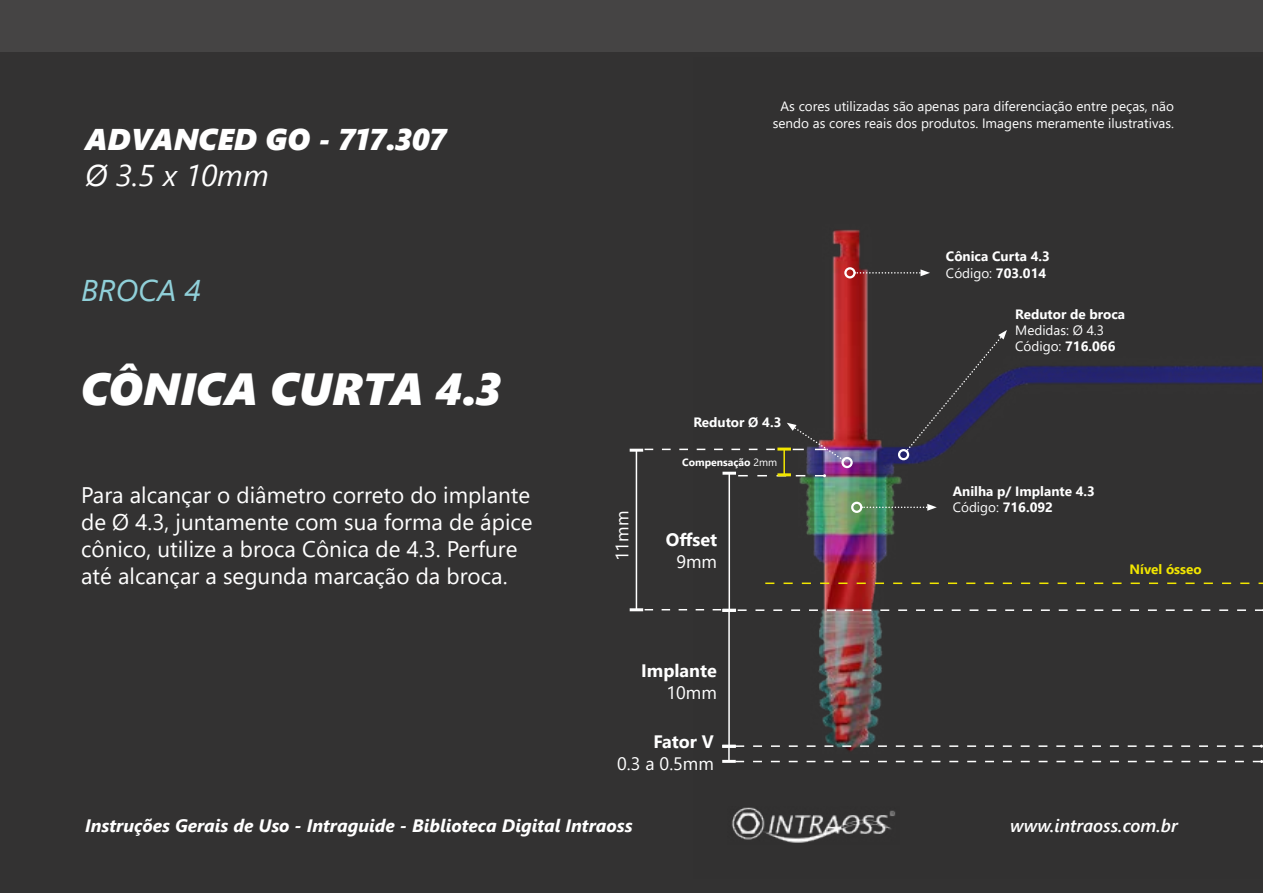
<style>
.page{position:relative;width:1263px;height:893px;background:#333232}
.page>*{position:absolute;margin:0;border:0;box-sizing:border-box;transform-origin:0 0}
.t1{font:italic 45px "Segoe UI Black";color:#fff}
.t2{font:italic 30px "Segoe UI Black";color:#fff}
.t3{font:italic 30px "Segoe UI";color:#fff}
.t4{font:italic 30px "Segoe UI";color:#90d0d9}
.t5{font:22.5px/27px "Segoe UI";color:#fff}
.t6{font:italic 700 18px "Segoe UI";color:#fff}
.t7{font:700 18px "Segoe UI";color:#fff}
.t8{font:18px "Segoe UI";color:#fff}
.t9{font:italic 600 18px "Segoe UI";color:#fff}
.t10{font:13.5px/16.2px "Segoe UI";color:#fff}
.t11{font:700 13.5px/16.2px "Segoe UI";color:#fff}
.t12{font:700 13.5px "Segoe UI";color:#f2e600}
.t13{font:700 10.5px "Segoe UI";color:#fff}
.s1{font-weight:400}
.s2{font-weight:700}
</style>
<div class="page">
<div style="left:0;top:0;width:1263px;height:51px;background:#454444"></div>
<img style="left:696px;top:229px;width:565px;height:614px">
<svg style="left:905px;top:330px;width:102px;height:122px"></svg>
<div style="left:898px;top:449px;width:11px;height:11px;border:2px solid #fff;border-radius:50%"></div>
<svg style="left:854px;top:269px;width:76px;height:7px"></svg>
<div style="left:844px;top:267px;width:11px;height:11px;border:2px solid #fff;border-radius:50%"></div>
<div style="left:841px;top:457px;width:12px;height:11px;border:2px solid #fff;border-radius:50%"></div>
<svg style="left:861px;top:504px;width:76px;height:7px"></svg>
<div style="left:851px;top:502px;width:11px;height:11px;border:2px solid #fff;border-radius:50%"></div>
<svg style="left:765px;top:582px;width:498px;height:2px"></svg>
<svg style="left:738px;top:609px;width:525px;height:3px"></svg>
<hr style="left:728px;top:610px;width:2px;height:136px;background:#fff">
<hr style="left:728px;top:473px;width:2px;height:137px;background:#fff">
<hr style="left:722px;top:472px;width:14px;height:3px;background:#fff">
<hr style="left:722px;top:609px;width:14px;height:3px;background:#fff">
<svg style="left:738px;top:474px;width:88px;height:3px"></svg>
<hr style="left:783px;top:449px;width:2px;height:26px;background:#f2e600">
<hr style="left:777px;top:448px;width:14px;height:3px;background:#f2e600">
<hr style="left:777px;top:473px;width:14px;height:3px;background:#f2e600">
<svg style="left:787px;top:423px;width:57px;height:38px"></svg>
<hr style="left:636px;top:450px;width:1px;height:160px;background:#fff">
<svg style="left:630px;top:449px;width:145px;height:3px"></svg>
<svg style="left:630px;top:608px;width:91px;height:3px"></svg>
<svg style="left:728px;top:745px;width:535px;height:18px"></svg>
<hr style="left:722px;top:760px;width:14px;height:3px;background:#fff">
<hr style="left:722px;top:745px;width:14px;height:3px;background:#fff">
<h2 class="t2" style="left:85px;top:116px;width:363px">ADVANCED GO - 717.307</h2>
<h2 class="t3" style="left:85px;top:147px;width:185px">Ø 3.5 x 10mm</h2>
<h2 class="t4" style="left:81px;top:262px;width:121px">BROCA 4</h2>
<h1 class="t1" style="left:81px;top:355px;width:421px">CÔNICA CURTA 4.3</h1>
<p class="t5" style="left:81px;top:480px;width:453px">Para alcançar o diâmetro correto do implante de Ø 4.3, juntamente com sua forma de ápice cônico, utilize a broca Cônica de 4.3. Perfure até alcançar a segunda marcação da broca.</p>
<p class="t10" style="left:773px;top:97px;width:403px;text-align:center">As cores utilizadas são apenas para diferenciação entre peças, não sendo as cores reais dos produtos. Imagens meramente ilustrativas.</p>
<p class="t11" style="left:946px;top:247px;width:105px">Cônica Curta 4.3<br><span class="s1">Código:</span> 703.014</p>
<p class="t11" style="left:693px;top:413px;width:89px">Redutor Ø 4.3</p>
<p class="t8" style="left:605px;top:561px;width:52px;rotate:-90deg">11mm</p>
<p class="t13" style="left:682px;top:452px;width:97px">Compensação <span class="s1">2mm</span></p>
<p class="t7" style="left:666px;top:523px;width:53px">Offset</p>
<p class="t8" style="left:676px;top:544px;width:42px">9mm</p>
<p class="t7" style="left:641px;top:654px;width:77px">Implante</p>
<p class="t8" style="left:666px;top:675px;width:52px">10mm</p>
<p class="t7" style="left:653px;top:725px;width:62px">Fator V</p>
<p class="t8" style="left:617px;top:746px;width:98px">0.3 a 0.5mm</p>
<p class="t11" style="left:1015px;top:305px;width:111px">Redutor de broca</p>
<p class="t10" style="left:1015px;top:321px;width:102px">Medidas: Ø 4.3<br>Código: <span class="s2">716.066</span></p>
<p class="t11" style="left:953px;top:482px;width:144px">Anilha p/ Implante 4.3<br><span class="s1">Código:</span> 716.092</p>
<p class="t12" style="left:1129px;top:556px;width:74px">Nível ósseo</p>
<p class="t6" style="left:85px;top:808px;width:549px">Instruções Gerais de Uso - Intraguide - Biblioteca Digital Intraoss</p>
<p class="t9" style="left:1010px;top:808px;width:169px">www.intraoss.com.br</p>
</div>
